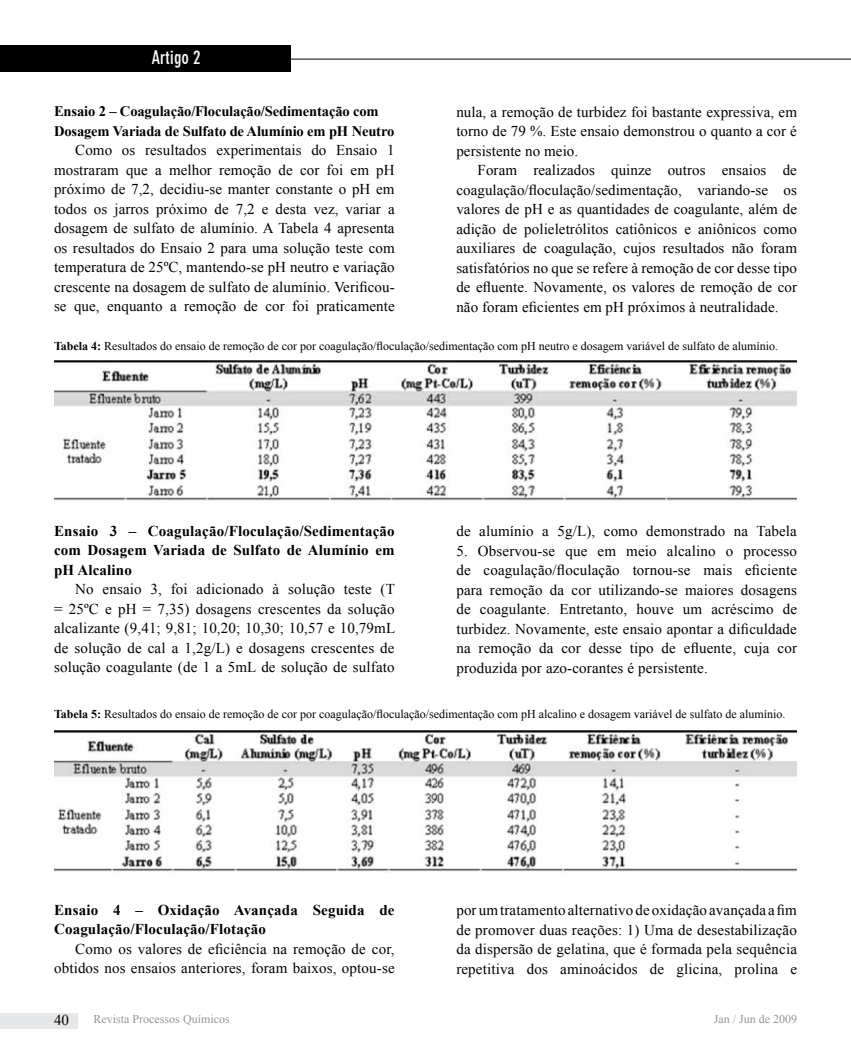
<style>
.page{position:relative;width:851px;height:1063px;background:#fff}
.page>*{position:absolute;margin:0;border:0;box-sizing:border-box;transform-origin:0 0}
.t1{font:18px "Geometric 706 BT Bold Condensed B";color:#faf9f9}
.t2{font:15px/19.5px "Times New Roman";letter-spacing:.01em;color:#000;text-align:justify}
.t3{font:700 15px/19.5px "Times New Roman";letter-spacing:.01em;color:#000;text-align:justify}
.t4{font:700 14.55px/19.5px "Times New Roman";letter-spacing:-.01em;color:#000}
.t5{font:12px "Times New Roman";color:#000}
.t6{font:12px "Times New Roman";color:#939598}
.s1{font-weight:700}
</style>
<div class="page">
<div style="left:0;top:45px;width:290px;height:27px;background:#000"></div>
<hr style="left:272px;top:59px;width:578px;height:1px;background:#000">
<img style="left:54px;top:361px;width:742px;height:140px">
<img style="left:54px;top:731px;width:742px;height:141px">
<div style="left:0;top:1013px;width:77px;height:15px;background:#e6e7e8"></div>
<p class="t1" style="left:152px;top:47px;width:51px">Artigo 2</p>
<p class="t4" style="left:54px;top:101px;width:342px">Ensaio 2 – Coagulação/Floculação/Sedimentação com<br>Dosagem Variada de Sulfato de Alumínio em pH Neutro</p>
<p class="t2" style="left:54px;top:140px;width:342px;text-indent:21px">Como os resultados experimentais do Ensaio 1 mostraram que a melhor remoção de cor foi em pH próximo de 7,2, decidiu-se manter constante o pH em todos os jarros próximo de 7,2 e desta vez, variar a dosagem de sulfato de alumínio. A Tabela 4 apresenta os resultados do Ensaio 2 para uma solução teste com temperatura de 25ºC, mantendo-se pH neutro e variação crescente na dosagem de sulfato de alumínio. Verificou&shy;se que, enquanto a remoção de cor foi praticamente</p>
<p class="t2" style="left:456px;top:102px;width:342px">nula, a remoção de turbidez foi bastante expressiva, em torno de 79 %. Este ensaio demonstrou o quanto a cor é persistente no meio.</p>
<p class="t2" style="left:456px;top:160px;width:342px;text-indent:21px">Foram realizados quinze outros ensaios de coagulação/floculação/sedimentação, variando-se os valores de pH e as quantidades de coagulante, além de adição de polieletrólitos catiônicos e aniônicos como auxiliares de coagulação, cujos resultados não foram satisfatórios no que se refere à remoção de cor desse tipo de efluente. Novamente, os valores de remoção de cor não foram eficientes em pH próximos à neutralidade.</p>
<p class="t5" style="left:54px;top:338px;width:725px"><span class="s1">Tabela 4:</span> Resultados do ensaio de remoção de cor por coagulação/floculação/sedimentação com pH neutro e dosagem variável de sulfato de alumínio.</p>
<p class="t3" style="left:54px;top:521px;width:342px">Ensaio 3 – Coagulação/Floculação/Sedimentação com Dosagem Variada de Sulfato de Alumínio em pH Alcalino</p>
<p class="t2" style="left:54px;top:579px;width:342px;text-indent:21px">No ensaio 3, foi adicionado à solução teste (T = 25ºC e pH = 7,35) dosagens crescentes da solução alcalizante (9,41; 9,81; 10,20; 10,30; 10,57 e 10,79mL de solução de cal a 1,2g/L) e dosagens crescentes de solução coagulante (de 1 a 5mL de solução de sulfato</p>
<p class="t2" style="left:456px;top:521px;width:342px">de alumínio a 5g/L), como demonstrado na Tabela</p>
<p class="t2" style="left:456px;top:541px;width:342px">5. Observou-se que em meio alcalino o processo de coagulação/floculação tornou-se mais eficiente para remoção da cor utilizando-se maiores dosagens de coagulante. Entretanto, houve um acréscimo de turbidez. Novamente, este ensaio apontar a dificuldade na remoção da cor desse tipo de efluente, cuja cor produzida por azo-corantes é persistente.</p>
<p class="t5" style="left:54px;top:706px;width:733px"><span class="s1">Tabela 5:</span> Resultados do ensaio de remoção de cor por coagulação/floculação/sedimentação com pH alcalino e dosagem variável de sulfato de alumínio.</p>
<p class="t3" style="left:54px;top:900px;width:342px">Ensaio 4 – Oxidação Avançada Seguida de<br>Coagulação/Floculação/Flotação</p>
<p class="t2" style="left:54px;top:939px;width:342px;text-align:right">Como os valores de eficiência na remoção de cor, obtidos nos ensaios anteriores, foram baixos, optou-se</p>
<p class="t2" style="left:456px;top:900px;width:342px">por um tratamento alternativo de oxidação avançada a fim de promover duas reações: 1) Uma de desestabilização da dispersão de gelatina, que é formada pela sequência repetitiva dos aminoácidos de glicina, prolina e</p>
<p class="t2" style="left:54px;top:1010px;width:16px">40</p>
<p class="t6" style="left:94px;top:1011px;width:137px">Revista Processos Químicos</p>
<p class="t6" style="left:713px;top:1011px;width:85px">Jan / Jun de 2009</p>
</div>
